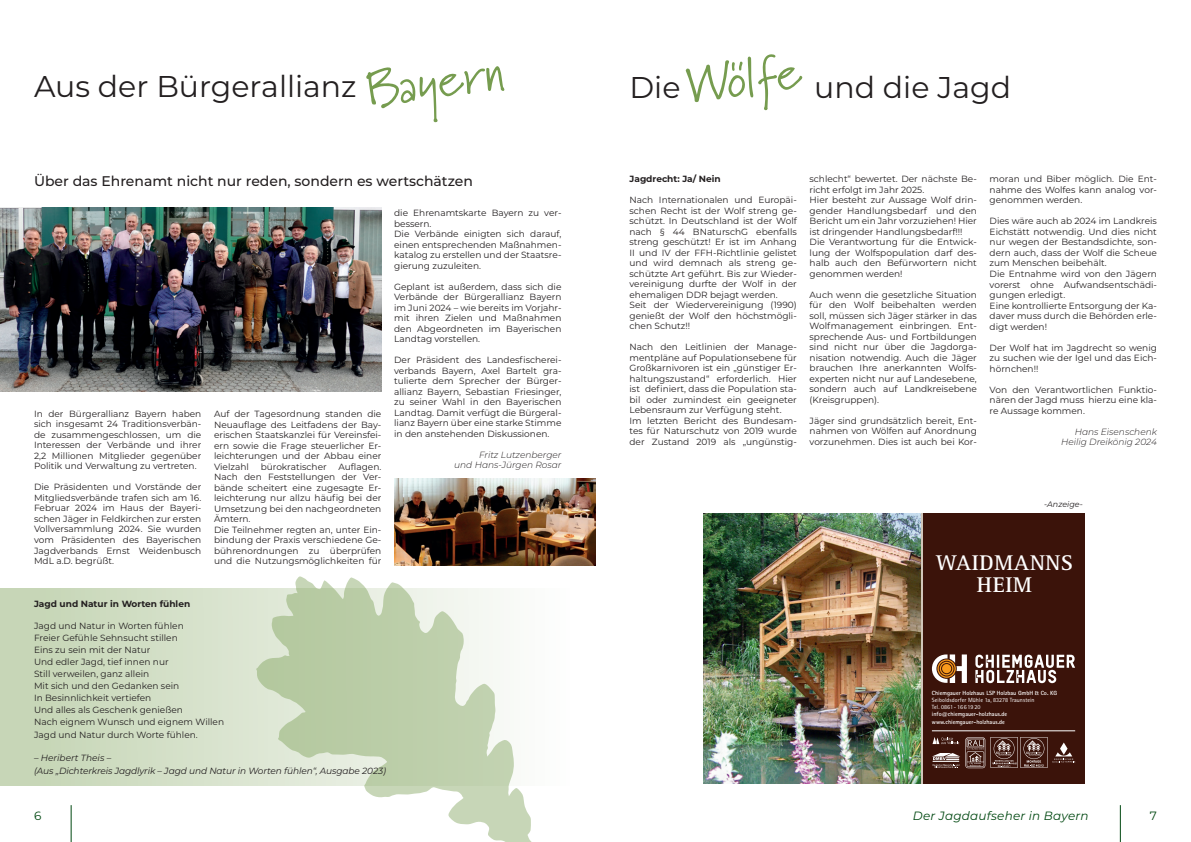
<style>
.page{position:relative;width:1191px;height:842px;background:#fff}
.page>*{position:absolute;margin:0;border:0;box-sizing:border-box;transform-origin:0 0}
.t1{font:52px "Marydale";color:#769c4f}
.t2{font:30px "Montserrat";color:#231f20}
.t3{font:700 22px/22px "Rotis Serif Std";letter-spacing:.03em;color:#fff;text-align:center}
.t4{font:500 14px "Montserrat";color:#231f20}
.t5{font:italic 12px "Montserrat";letter-spacing:.015em;color:#004811}
.t6{font:12px "Montserrat";color:#004811}
.t7{font:9px/10.5px "Montserrat";color:#231f20;text-align:justify}
.t8{font:italic 9px/13px "Montserrat";letter-spacing:-.01em;color:#231f20}
.t9{font:italic 300 9px/10.5px "Montserrat";color:#231f20;text-align:right}
.t10{font:700 9px "Montserrat";color:#231f20}
.t11{font:italic 8px "Montserrat";color:#231f20}
.t12{font:700 6px/7.2px "Rotis Sans Serif Std";color:#fff}
.t13{font:6px/7.2px "Rotis Sans Serif Std";color:#fff}
</style>
<div class="page">
<svg style="left:295px;top:576px;width:237px;height:266px"></svg>
<svg style="left:0;top:588px;width:532px;height:198px;background:#cedbc1"></svg>
<hr style="left:71px;top:805px;width:1px;height:37px;background:#004811">
<hr style="left:1120px;top:805px;width:1px;height:37px;background:#004811">
<img style="left:0;top:208px;width:381px;height:184px">
<img style="left:394px;top:478px;width:201px;height:87px">
<div style="left:923px;top:513px;width:162px;height:271px;background:#3b130a"></div>
<img style="left:703px;top:513px;width:217px;height:271px">
<hr style="left:932px;top:731px;width:143px;height:1px;background:#fff">
<svg style="left:975px;top:655px;width:100px;height:28px"></svg>
<svg style="left:932px;top:654px;width:35px;height:29px"></svg>
<svg style="left:932px;top:737px;width:143px;height:31px"></svg>
<h1 class="t1" style="left:682px;top:55px;width:117px;rotate:-8deg">Wölfe</h1>
<h2 class="t2" style="left:34px;top:66px;width:324px">Aus der Bürgerallianz</h2>
<h1 class="t1" style="left:362px;top:59px;width:140px;rotate:-8deg">Bayern</h1>
<h2 class="t2" style="left:629px;top:66px;width:52px">Die</h2>
<h2 class="t2" style="left:814px;top:66px;width:198px">und die Jagd</h2>
<h3 class="t4" style="left:34px;top:172px;width:440px">Über das Ehrenamt nicht nur reden, sondern es wertschätzen</h3>
<p class="t7" style="left:34px;top:408px;width:169px">In der Bürgerallianz Bayern haben sich insgesamt 24 Traditionsverbän&shy;de zusammengeschlossen, um die Interessen der Verbände und ihrer 2,2 Millionen Mitglieder gegenüber Politik und Verwaltung zu vertreten.</p>
<p class="t7" style="left:34px;top:482px;width:169px">Die Präsidenten und Vorstände der Mitgliedsverbände trafen sich am 16.<br>Februar 2024 im Haus der Bayeri&shy;schen Jäger in Feldkirchen zur ersten Vollversammlung 2024. Sie wurden vom Präsidenten des Bayerischen Jagdverbands Ernst Weidenbusch MdL a.D. begrüßt.</p>
<p class="t7" style="left:214px;top:408px;width:169px">Auf der Tagesordnung standen die Neuauflage des Leitfadens der Bay&shy;erischen Staatskanzlei für Vereinsfei&shy;ern sowie die Frage steuerlicher Er&shy;leichterungen und der Abbau einer Vielzahl</p>
<p class="t7" style="left:214px;top:461px;width:169px;text-align:left;text-indent:124px">Auflagen.<br>Nach den Feststellungen der Ver&shy;bände scheitert eine zugesagte Er&shy;leichterung nur allzu häufig bei der<br>Umsetzung bei den nachgeordneten<br>Ämtern.<br>Die Teilnehmer regten an, unter Ein&shy;bindung der Praxis verschiedene Ge&shy;bührenordnungen zu überprüfen und die Nutzungsmöglichkeiten für</p>
<p class="t7" style="left:261px;top:461px;width:68px">bürokratischer</p>
<p class="t7" style="left:394px;top:208px;width:169px;text-align:left">die Ehrenamtskarte Bayern zu ver&shy;bessern.<br>Die Verbände einigten sich darauf, einen entsprechenden Maßnahmen&shy;katalog zu erstellen und der Staatsre&shy;gierung zuzuleiten.</p>
<p class="t7" style="left:394px;top:281px;width:169px">Geplant ist außerdem, dass sich die Verbände der Bürgerallianz Bayern im Juni 2024 – wie bereits im Vorjahr&shy;mit ihren Zielen und Maßnahmen den Abgeordneten im Bayerischen Landtag vorstellen.</p>
<p class="t7" style="left:394px;top:355px;width:169px">Der Präsident des Landesfischerei&shy;verbands Bayern, Axel Bartelt gra&shy;tulierte dem Sprecher der Bürger&shy;allianz Bayern, Sebastian Friesinger, zu seiner Wahl in den Bayerischen Landtag. Damit verfügt die Bürgeral&shy;lianz Bayern über eine starke Stimme in den anstehenden Diskussionen.</p>
<p class="t9" style="left:454px;top:449px;width:109px">Fritz Lutzenberger<br>und Hans-Jürgen Rosar</p>
<p class="t10" style="left:34px;top:598px;width:158px">Jagd und Natur in Worten fühlen</p>
<p class="t7" style="left:34px;top:620px;width:192px;line-height:12px;text-align:left">Jagd und Natur in Worten fühlen<br>Freier Gefühle Sehnsucht stillen<br>Eins zu sein mit der Natur<br>Und edler Jagd, tief innen nur<br>Still verweilen, ganz allein<br>Mit sich und den Gedanken sein<br>In Besinnlichkeit vertiefen<br>Und alles als Geschenk genießen<br>Nach eignem Wunsch und eignem Willen</p>
<p class="t7" style="left:34px;top:730px;width:165px">Jagd und Natur durch Worte fühlen.</p>
<p class="t8" style="left:34px;top:751px;width:353px">– Heribert Theis –<br>(Aus „Dichterkreis Jagdlyrik – Jagd und Natur in Worten fühlen“, Ausgabe 2023)</p>
<p class="t10" style="left:629px;top:173px;width:93px">Jagdrecht: Ja/ Nein</p>
<p class="t7" style="left:629px;top:195px;width:169px;text-align:left">Nach Internationalen und Europäi&shy;schen Recht ist der Wolf streng ge&shy;schützt. In Deutschland ist der Wolf nach § 44 BNaturschG ebenfalls streng geschützt! Er ist im Anhang<br>II und IV der FFH-Richtlinie gelistet und wird demnach als streng ge&shy;schützte Art geführt. Bis zur Wieder&shy;vereinigung durfte der Wolf in der ehemaligen DDR bejagt werden.<br>Seit der Wiedervereinigung (1990) genießt der Wolf den höchstmögli&shy;chen Schutz!!</p>
<p class="t7" style="left:629px;top:342px;width:169px;text-align:left">Nach den Leitlinien der Manage&shy;mentpläne auf Populationsebene für Großkarnivoren ist ein „günstiger Er&shy;haltungszustand“ erforderlich. Hier ist definiert, dass die Population sta&shy;bil oder zumindest ein geeigneter Lebensraum zur Verfügung steht.<br>Im letzten Bericht des Bundesam&shy;tes für Naturschutz von 2019 wurde der Zustand 2019 als „ungünstig-</p>
<p class="t7" style="left:809px;top:174px;width:169px;text-align:left">schlecht“ bewertet. Der nächste Be&shy;richt erfolgt im Jahr 2025.<br>Hier besteht zur Aussage Wolf drin&shy;gender Handlungsbedarf und den<br>Bericht um ein Jahr vorzuziehen! Hier ist dringender Handlungsbedarf!!!<br>Die Verantwortung für die Entwick&shy;lung der Wolfspopulation darf des&shy;halb auch den Befürwortern nicht genommen werden!</p>
<p class="t7" style="left:809px;top:289px;width:169px">Auch wenn die gesetzliche Situation für den Wolf beibehalten werden soll, müssen sich Jäger stärker in das Wolfmanagement einbringen. Ent&shy;sprechende Aus- und Fortbildungen sind nicht nur über die Jagdorga&shy;nisation notwendig. Auch die Jäger brauchen Ihre anerkannten Wolfs&shy;experten nicht nur auf Landesebene, sondern auch auf Landkreisebene (Kreisgruppen).</p>
<p class="t7" style="left:809px;top:415px;width:169px">Jäger sind grundsätzlich bereit, Ent&shy;nahmen von Wölfen auf Anordnung vorzunehmen. Dies ist auch bei Kor-</p>
<p class="t7" style="left:989px;top:174px;width:169px">moran und Biber möglich. Die Ent&shy;nahme des Wolfes kann analog vor&shy;genommen werden.</p>
<p class="t7" style="left:989px;top:216px;width:169px;text-align:left">Dies wäre auch ab 2024 im Landkreis<br>Eichstätt notwendig. Und dies nicht nur wegen der Bestandsdichte, son&shy;dern auch, dass der Wolf die Scheue zum Menschen beibehält.<br>Die Entnahme wird von den Jägern vorerst ohne Aufwandsentschädi&shy;gungen erledigt.<br>Eine kontrollierte Entsorgung der Ka&shy;daver muss durch die Behörden erle&shy;digt werden!</p>
<p class="t7" style="left:989px;top:342px;width:169px">Der Wolf hat im Jagdrecht so wenig zu suchen wie der Igel und das Eich&shy;hörnchen!!</p>
<p class="t7" style="left:989px;top:384px;width:169px">Von den Verantwortlichen Funktio&shy;nären der Jagd muss hierzu eine kla&shy;re Aussage kommen.</p>
<p class="t9" style="left:1061px;top:426px;width:97px">Hans Eisenschenk<br>Heilig Dreikönig 2024</p>
<p class="t11" style="left:1044px;top:499px;width:40px">-Anzeige-</p>
<h3 class="t3" style="left:936px;top:553px;width:139px">WAIDMANNS<br>HEIM</h3>
<p class="t12" style="left:932px;top:689px;width:127px">Chiemgauer Holzhaus LSP Holzbau GmbH &amp; Co. KG</p>
<p class="t13" style="left:932px;top:696px;width:104px">Seiboldsdorfer Mühle 1a, 83278 Traunstein<br>Tel. 0861 -16 6 1920</p>
<p class="t12" style="left:932px;top:711px;width:77px">info@chiemgauer-holzhaus.de www.chiemgauer-holzhaus.de</p>
<h3 class="t6" style="left:34px;top:807px;width:9px">6</h3>
<h3 class="t5" style="left:913px;top:807px;width:177px">Der Jagdaufseher in Bayern</h3>
<h3 class="t6" style="left:1149px;top:807px;width:9px">7</h3>
</div>
